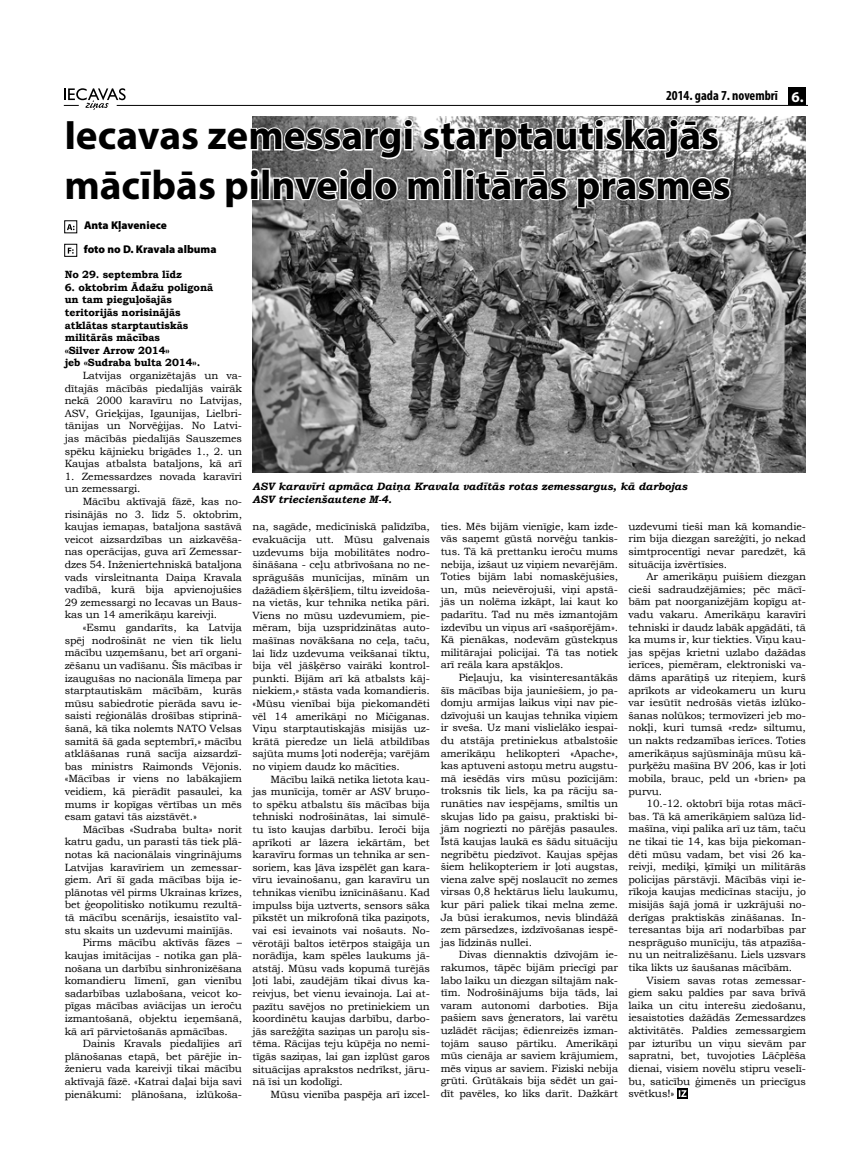
<style>
.page{position:relative;width:851px;height:1170px;background:#fff}
.page>*{position:absolute;margin:0;border:0;box-sizing:border-box;transform-origin:0 0}
.t1{font:700 41.25px/49.5px "Myriad Pro";color:#000}
.t2{font:700 condensed 13.75px "Myriad Pro";color:#000}
.t3{font:900 11.25px "Myriad Pro";color:#000}
.t4{font:italic 700 10.62px/12.8px "Bookman Old Style";color:#000}
.t5{font:10.5px/12.6px "Bookman Old Style";letter-spacing:-.01em;color:#000;text-align:justify}
.t6{font:700 10.5px/12.6px "Bookman Old Style";letter-spacing:-.01em;color:#000}
.s1{font-stretch:normal;font-size:15px;color:#fff}
</style>
<div class="page">
<hr style="left:117px;top:105px;width:689px;height:1px;background:#000">
<svg style="left:64px;top:88px;width:62px;height:22px"></svg>
<div style="left:788px;top:87px;width:18px;height:18px;background:#000"></div>
<svg style="left:68px;top:248px;width:6px;height:6px"></svg>
<div style="left:64px;top:244px;width:13px;height:12px;border:1px solid #000"></div>
<svg style="left:67px;top:224px;width:7px;height:6px"></svg>
<div style="left:64px;top:220px;width:13px;height:13px;border:1px solid #000"></div>
<svg style="left:677px;top:1088px;width:10px;height:10px"></svg>
<svg style="left:678px;top:1090px;width:8px;height:6px"></svg>
<img style="left:252px;top:117px;width:553px;height:355px">
<svg style="left:252px;top:118px;width:162px;height:42px"></svg>
<svg style="left:420px;top:117px;width:300px;height:44px"></svg>
<svg style="left:252px;top:167px;width:8px;height:42px"></svg>
<div style="left:261px;top:168px;width:9px;height:32px;border:2px solid #fff"></div>
<svg style="left:271px;top:167px;width:128px;height:35px"></svg>
<svg style="left:406px;top:167px;width:47px;height:34px"></svg>
<div style="left:454px;top:168px;width:9px;height:32px;border:2px solid #fff"></div>
<svg style="left:464px;top:167px;width:104px;height:35px"></svg>
<svg style="left:575px;top:176px;width:156px;height:33px"></svg>
<h2 class="t2" style="left:666px;top:87px;width:139px">2014. gada 7. novembrī <span class="s1">6.</span></h2>
<h1 class="t1" style="left:64px;top:109px;width:667px">Iecavas zemessargi starptautiskajās mācībās pilnveido militārās prasmes</h1>
<p class="t3" style="left:84px;top:219px;width:84px">Anta Kļaveniece</p>
<p class="t6" style="left:65px;top:268px;width:119px">No 29. septembra līdz</p>
<p class="t6" style="left:65px;top:281px;width:150px">6. oktobrim Ādažu poligonā un tam pieguļošajās teritorijās norisinājās atklātas starptautiskās militārās mācības<br>«Silver Arrow 2014»<br>jeb «Sudraba bulta 2014».</p>
<p class="t5" style="left:65px;top:369px;width:179px;text-indent:18px">Latvijas organizētajās un va&shy;dītajās mācībās piedalījās vairāk nekā 2000 karavīru no Latvijas, ASV, Grieķijas, Igaunijas, Lielbri&shy;tānijas un Norvēģijas. No Latvi&shy;jas mācībās piedalījās Sauszemes spēku kājnieku brigādes 1., 2. un Kaujas atbalsta bataljons, kā arī</p>
<p class="t5" style="left:65px;top:470px;width:179px">1. Zemessardzes novada karavīri un zemessargi.</p>
<p class="t5" style="left:65px;top:495px;width:179px;text-indent:18px">Mācību aktīvajā fāzē, kas no&shy;risinājās no 3. līdz 5. oktobrim, kaujas iemaņas, bataljona sastāvā veicot aizsardzības un aizkavēša&shy;nas operācijas, guva arī Zemessar&shy;dzes 54. Inženiertehniskā bataljona vads virsleitnanta Daiņa Kravala vadībā, kurā bija apvienojušies 29 zemessargi no Iecavas un Baus&shy;kas un 14 amerikāņu kareivji.</p>
<p class="t5" style="left:65px;top:621px;width:179px;text-indent:18px">«Esmu gandarīts, ka Latvija spēj nodrošināt ne vien tik lielu mācību uzņemšanu, bet arī organi&shy;zēšanu un vadīšanu. Šīs mācības ir izaugušas no nacionāla līmeņa par starptautiskām mācībām, kurās mūsu sabiedrotie pierāda savu ie&shy;saisti reģionālās drošības stiprinā&shy;šanā, kā tika nolemts NATO Velsas samitā šā gada septembrī,» mācību atklāšanas runā sacīja aizsardzī&shy;bas ministrs Raimonds Vējonis. «Mācības ir viens no labākajiem veidiem, kā pierādīt pasaulei, ka mums ir kopīgas vērtības un mēs esam gatavi tās aizstāvēt.»</p>
<p class="t5" style="left:83px;top:822px;width:161px">Mācības «Sudraba bulta» norit</p>
<p class="t5" style="left:65px;top:835px;width:179px">katru gadu, un parasti tās tiek plā-</p>
<p class="t5" style="left:65px;top:848px;width:179px">notas kā nacionālais vingrinājums</p>
<p class="t5" style="left:65px;top:860px;width:179px">Latvijas karavīriem un zemessar-</p>
<p class="t5" style="left:65px;top:873px;width:179px">giem. Arī šī gada mācības bija ie-</p>
<p class="t5" style="left:65px;top:885px;width:179px">plānotas vēl pirms Ukrainas krīzes,</p>
<p class="t5" style="left:65px;top:898px;width:179px">bet ģeopolitisko notikumu rezultā-</p>
<p class="t5" style="left:65px;top:911px;width:179px">tā mācību scenārijs, iesaistīto val-</p>
<p class="t5" style="left:65px;top:923px;width:170px">stu skaits un uzdevumi mainījās.</p>
<p class="t5" style="left:83px;top:936px;width:161px">Pirms mācību aktīvās fāzes –</p>
<p class="t5" style="left:65px;top:948px;width:179px">kaujas imitācijas - notika gan plā-</p>
<p class="t5" style="left:65px;top:961px;width:179px">nošana un darbību sinhronizēšana</p>
<p class="t5" style="left:65px;top:974px;width:179px">komandieru līmenī, gan vienību</p>
<p class="t5" style="left:65px;top:986px;width:179px">sadarbības uzlabošana, veicot ko-</p>
<p class="t5" style="left:65px;top:999px;width:179px">pīgas mācības aviācijas un ieroču</p>
<p class="t5" style="left:65px;top:1011px;width:179px">izmantošanā, objektu ieņemšanā,</p>
<p class="t5" style="left:65px;top:1024px;width:165px">kā arī pārvietošanās apmācības.</p>
<p class="t5" style="left:83px;top:1037px;width:161px">Dainis Kravals piedalījies arī</p>
<p class="t5" style="left:65px;top:1049px;width:179px">plānošanas etapā, bet pārējie in-</p>
<p class="t5" style="left:65px;top:1062px;width:179px">ženieru vada kareivji tikai mācību</p>
<p class="t5" style="left:65px;top:1074px;width:179px">aktīvajā fāzē. «Katrai daļai bija savi</p>
<p class="t5" style="left:65px;top:1087px;width:179px">pienākumi: plānošana, izlūkoša-</p>
<p class="t3" style="left:84px;top:243px;width:134px">foto no D. Kravala albuma</p>
<p class="t4" style="left:252px;top:480px;width:436px">ASV karavīri apmāca Daiņa Kravala vadītās rotas zemessargus, kā darbojas<br>ASV triecienšautene M-4.</p>
<p class="t5" style="left:252px;top:520px;width:179px">na, sagāde, medicīniskā palīdzība, evakuācija utt. Mūsu galvenais uzdevums bija mobilitātes nodro&shy;šināšana - ceļu atbrīvošana no ne&shy;sprāgušās munīcijas, mīnām un dažādiem šķēršļiem, tiltu izveidoša&shy;na vietās, kur tehnika netika pāri.<br>Viens no mūsu uzdevumiem, pie&shy;mēram, bija uzspridzinātas auto&shy;mašīnas novākšana no ceļa, taču, lai līdz uzdevuma veikšanai tiktu, bija vēl jāšķērso vairāki kontrol&shy;punkti. Bijām arī kā atbalsts kāj&shy;niekiem,» stāsta vada komandieris. «Mūsu vienībai bija piekomandēti vēl 14 amerikāņi no Mičiganas.<br>Viņu starptautiskajās misijās uz&shy;krātā pieredze un lielā atbildības sajūta mums ļoti noderēja; varējām no viņiem daudz ko mācīties.</p>
<p class="t5" style="left:252px;top:772px;width:179px;text-indent:18px">Mācību laikā netika lietota kau&shy;jas munīcija, tomēr ar ASV bruņo&shy;to spēku atbalstu šīs mācības bija tehniski nodrošinātas, lai simulē&shy;tu īsto kaujas darbību. Ieroči bija aprīkoti ar lāzera iekārtām, bet karavīru formas un tehnika ar sen&shy;soriem, kas ļāva izspēlēt gan kara&shy;vīru ievainošanu, gan karavīru un tehnikas vienību iznīcināšanu. Kad impulss bija uztverts, sensors sāka pīkstēt un mikrofonā tika paziņots, vai esi ievainots vai nošauts. No&shy;vērotāji baltos ietērpos staigāja un norādīja, kam spēles laukums jā&shy;atstāj. Mūsu vads kopumā turējās ļoti labi, zaudējām tikai divus ka&shy;reivjus, bet vienu ievainoja. Lai at&shy;pazītu savējos no pretiniekiem un koordinētu kaujas darbību, darbo&shy;jās sarežģīta saziņas un paroļu sis&shy;tēma. Rācijas teju kūpēja no nemi&shy;tīgās saziņas, lai gan izplūst garos situācijas aprakstos nedrīkst, jāru&shy;nā īsi un kodolīgi.</p>
<p class="t5" style="left:270px;top:1087px;width:161px">Mūsu vienība paspēja arī izcel-</p>
<p class="t5" style="left:440px;top:520px;width:179px">ties. Mēs bijām vienīgie, kam izde&shy;vās saņemt gūstā norvēģu tankis&shy;tus. Tā kā prettanku ieroču mums nebija, izšaut uz viņiem nevarējām.<br>Toties bijām labi nomaskējušies, un, mūs neievērojuši, viņi apstā&shy;jās un nolēma izkāpt, lai kaut ko padarītu. Tad nu mēs izmantojām izdevību un viņus arī «sašņorējām».<br>Kā pienākas, nodevām gūstekņus militārajai policijai. Tā tas notiek arī reāla kara apstākļos.</p>
<p class="t5" style="left:440px;top:671px;width:179px;text-indent:18px">Pieļauju, ka visinteresantākās šīs mācības bija jauniešiem, jo pa&shy;domju armijas laikus viņi nav pie&shy;dzīvojuši un kaujas tehnika viņiem ir sveša. Uz mani vislielāko iespai&shy;du atstāja pretiniekus atbalstošie amerikāņu helikopteri «Apache», kas aptuveni astoņu metru augstu&shy;mā iesēdās virs mūsu pozīcijām: troksnis tik liels, ka pa rāciju sa&shy;runāties nav iespējams, smiltis un skujas lido pa gaisu, praktiski bi&shy;jām nogriezti no pārējās pasaules.<br>Īstā kaujas laukā es šādu situāciju negribētu piedzīvot. Kaujas spējas šiem helikopteriem ir ļoti augstas, viena zalve spēj noslaucīt no zemes virsas 0,8 hektārus lielu laukumu, kur pāri paliek tikai melna zeme.<br>Ja būsi ierakumos, nevis blindāžā zem pārsedzes, izdzīvošanas iespē&shy;jas līdzinās nullei.</p>
<p class="t5" style="left:440px;top:948px;width:179px;text-indent:18px">Divas diennaktis dzīvojām ie&shy;rakumos, tāpēc bijām priecīgi par labo laiku un diezgan siltajām nak&shy;tīm. Nodrošinājums bija tāds, lai varam autonomi darboties. Bija pašiem savs ģenerators, lai varētu uzlādēt rācijas; ēdienreizēs izman&shy;tojām sauso pārtiku. Amerikāņi mūs cienāja ar saviem krājumiem, mēs viņus ar saviem. Fiziski nebija grūti. Grūtākais bija sēdēt un gai&shy;dīt pavēles, ko liks darīt. Dažkārt</p>
<p class="t5" style="left:628px;top:520px;width:179px">uzdevumi tieši man kā komandie&shy;rim bija diezgan sarežģīti, jo nekad simtprocentīgi nevar paredzēt, kā situācija izvērtīsies.</p>
<p class="t5" style="left:628px;top:570px;width:179px;text-indent:18px">Ar amerikāņu puišiem diezgan cieši sadraudzējāmies; pēc mācī&shy;bām pat noorganizējām kopīgu at&shy;vadu vakaru. Amerikāņu karavīri tehniski ir daudz labāk apgādāti, tā ka mums ir, kur tiekties. Viņu kau&shy;jas spējas krietni uzlabo dažādas ierīces, piemēram, elektroniski va&shy;dāms aparātiņš uz riteņiem, kurš aprīkots ar videokameru un kuru var iesūtīt nedrošās vietās izlūko&shy;šanas nolūkos; termovīzeri jeb mo&shy;nokļi, kuri tumsā «redz» siltumu, un nakts redzamības ierīces. Toties amerikāņus sajūsmināja mūsu kā&shy;purķēžu mašīna BV 206, kas ir ļoti mobila, brauc, peld un «brien» pa purvu.</p>
<p class="t5" style="left:628px;top:797px;width:179px;text-indent:18px">10.-12. oktobrī bija rotas mācī&shy;bas. Tā kā amerikāņiem salūza lid&shy;mašīna, viņi palika arī uz tām, taču ne tikai tie 14, kas bija piekoman&shy;dēti mūsu vadam, bet visi 26 ka&shy;reivji, mediķi, ķīmiķi un militārās policijas pārstāvji. Mācībās viņi ie&shy;rīkoja kaujas medicīnas staciju, jo misijās šajā jomā ir uzkrājuši no&shy;derīgas praktiskās zināšanas. In&shy;teresantas bija arī nodarbības par nesprāgušo munīciju, tās atpazīša&shy;nu un neitralizēšanu. Liels uzsvars tika likts uz šaušanas mācībām.</p>
<p class="t5" style="left:628px;top:973px;width:179px;text-indent:18px">Visiem savas rotas zemessar&shy;giem saku paldies par sava brīvā laika un citu interešu ziedošanu, iesaistoties dažādās Zemessardzes aktivitātēs. Paldies zemessargiem par izturību un viņu sievām par sapratni, bet, tuvojoties Lāčplēša dienai, visiem novēlu stipru veselī&shy;bu, saticību ģimenēs un priecīgus svētkus!»</p>
</div>
